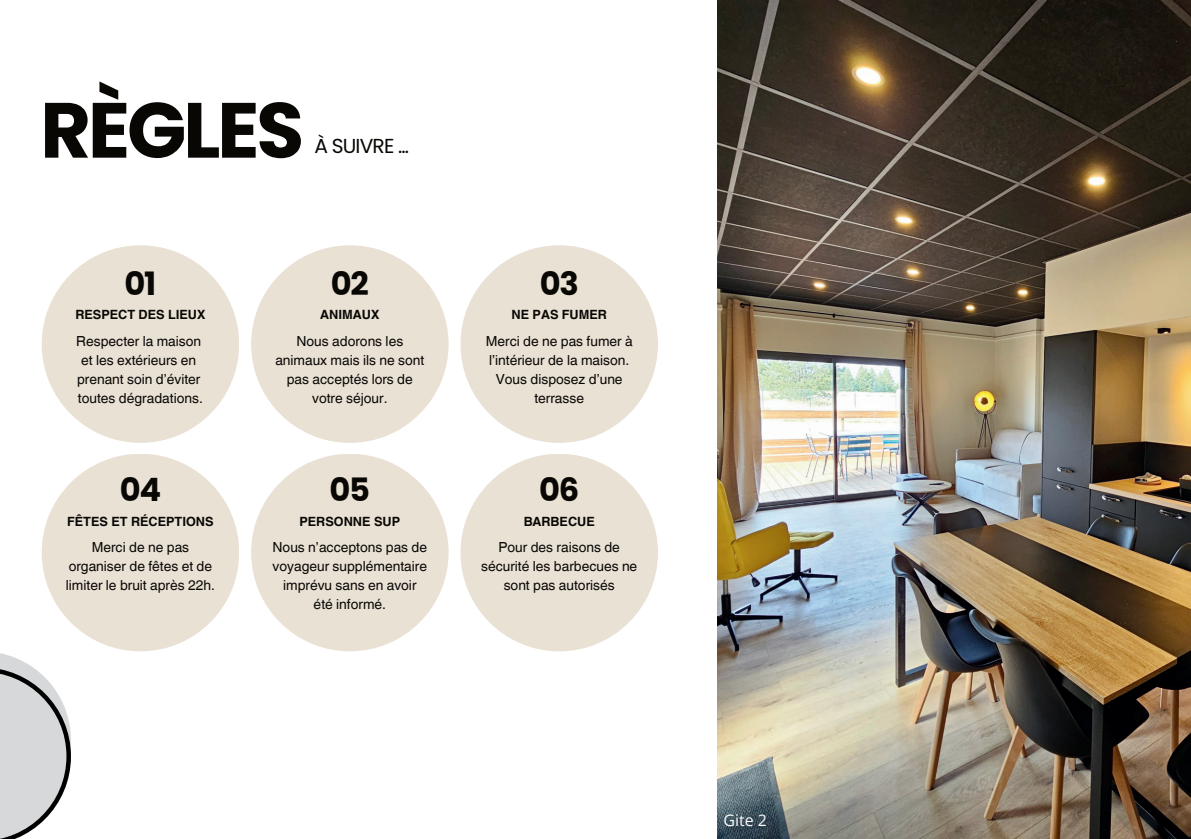
<style>
.page{position:relative;width:1191px;height:839px;background:#fff}
.page>*{position:absolute;margin:0;border:0;box-sizing:border-box;transform-origin:0 0}
.t1{font:700 78px "Poppins";letter-spacing:-.04em;color:#080704}
.t2{font:700 32.2px "Poppins";letter-spacing:-.04em;color:#080704}
.t3{font:20.2px "Poppins";letter-spacing:-.04em;color:#080704}
.t4{font:16px "Open Sans";color:#faf9f9}
.t5{font:13.8px/18.8px "Helvetica World";color:#080704;text-align:center}
.t6{font:700 12.8px "Helvetica World";color:#080704}
</style>
<div class="page">
<img style="left:717px;top:0;width:474px;height:838px">
<div style="left:42px;top:245px;width:197px;height:198px;background:#eae1d5;border-radius:50%"></div>
<div style="left:251px;top:245px;width:198px;height:198px;background:#eae1d5;border-radius:50%"></div>
<div style="left:460px;top:245px;width:198px;height:198px;background:#eae1d5;border-radius:50%"></div>
<div style="left:42px;top:453px;width:197px;height:198px;background:#eae1d5;border-radius:50%"></div>
<div style="left:251px;top:453px;width:198px;height:198px;background:#eae1d5;border-radius:50%"></div>
<div style="left:460px;top:453px;width:198px;height:198px;background:#eae1d5;border-radius:50%"></div>
<svg style="left:0;top:653px;width:32px;height:14px"></svg>
<svg style="left:0;top:667px;width:71px;height:171px"></svg>
<h1 class="t1" style="left:40px;top:85px;width:266px">RÈGLES</h1>
<h3 class="t3" style="left:314px;top:134px;width:96px">À SUIVRE ...</h3>
<h2 class="t2" style="left:125px;top:264px;width:33px">01</h2>
<h2 class="t2" style="left:331px;top:264px;width:40px">02</h2>
<h2 class="t2" style="left:540px;top:264px;width:41px">03</h2>
<p class="t6" style="left:75px;top:307px;width:132px">RESPECT DES LIEUX</p>
<p class="t6" style="left:320px;top:307px;width:61px">ANIMAUX</p>
<p class="t6" style="left:511px;top:307px;width:97px">NE PAS FUMER</p>
<p class="t5" style="left:76px;top:332px;width:128px">Respecter la maison et les extérieurs en prenant soin d’éviter toutes dégradations.</p>
<p class="t5" style="left:275px;top:332px;width:151px">Nous adorons les animaux mais ils ne sont pas acceptés lors de votre séjour.</p>
<p class="t5" style="left:486px;top:332px;width:148px">Merci de ne pas fumer à l’intérieur de la maison.<br>Vous disposez d’une terrasse</p>
<h2 class="t2" style="left:120px;top:470px;width:43px">04</h2>
<h2 class="t2" style="left:330px;top:470px;width:42px">05</h2>
<h2 class="t2" style="left:539px;top:470px;width:42px">06</h2>
<p class="t6" style="left:67px;top:513px;width:148px">FÊTES ET RÉCEPTIONS</p>
<p class="t6" style="left:299px;top:513px;width:102px">PERSONNE SUP</p>
<p class="t6" style="left:524px;top:513px;width:73px">BARBECUE</p>
<p class="t5" style="left:66px;top:538px;width:151px">Merci de ne pas organiser de fêtes et de limiter le bruit après 22h.</p>
<p class="t5" style="left:273px;top:538px;width:156px">Nous n’acceptons pas de voyageur supplémentaire imprévu sans en avoir été informé.</p>
<p class="t5" style="left:481px;top:538px;width:158px">Pour des raisons de sécurité les barbecues ne sont pas autorisés</p>
<p class="t4" style="left:724px;top:809px;width:45px">Gite 2</p>
</div>
